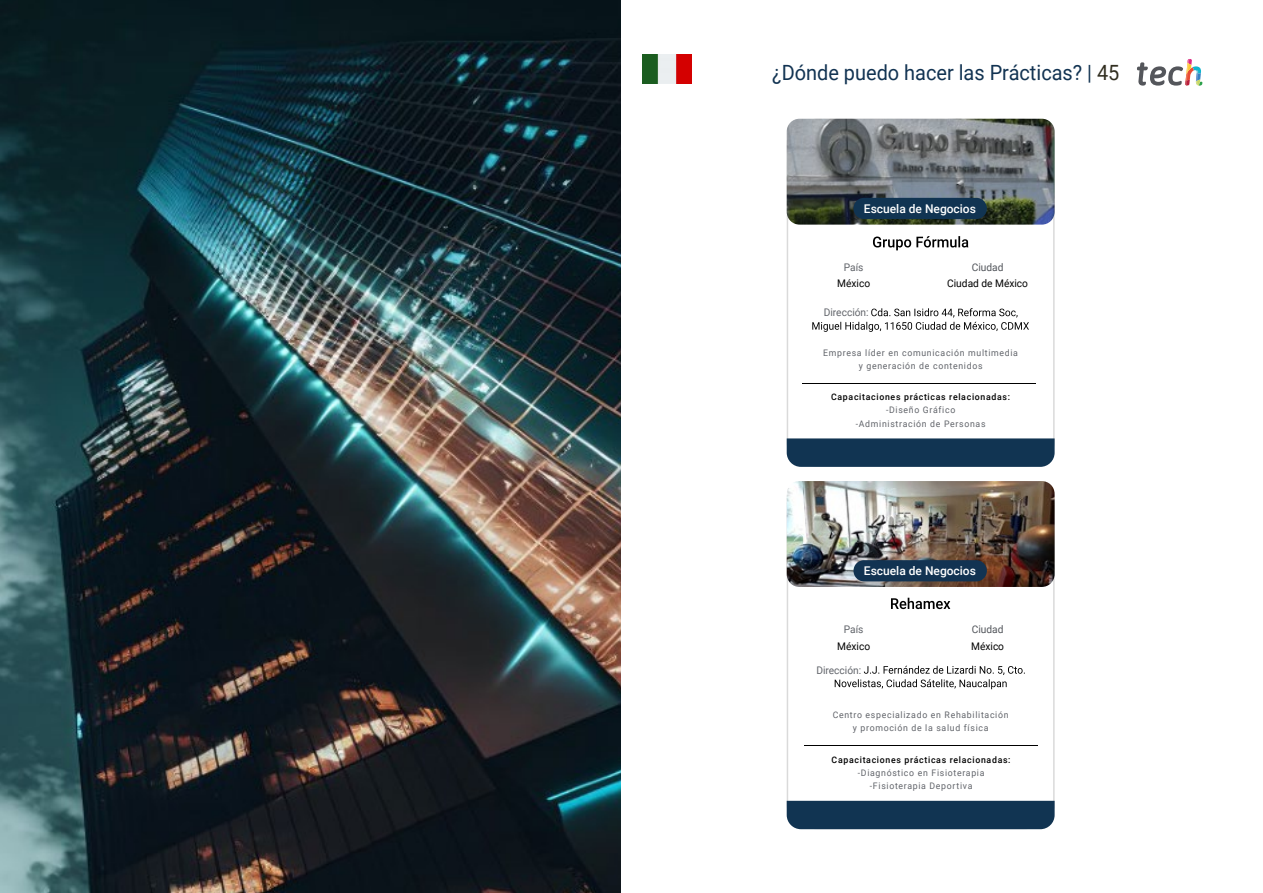
<style>
.page{position:relative;width:1263px;height:893px;background:#fff}
.page>*{position:absolute;margin:0;border:0;box-sizing:border-box;transform-origin:0 0}
.t1{font:21px "Roboto";color:#123352;scale:.95 1}
.t2{font:500 12px "Roboto";color:#fff}
.t3{font:10.5px "Roboto";color:#000}
.t4{font:10.5px "Roboto";color:#61646a}
.t5{font:10.5px "Roboto";color:#52555b}
.t6{font:9px/13.5px "Roboto";letter-spacing:.08em;color:#61646a;text-align:center}
.t7{font:500 9px "Roboto";letter-spacing:.08em;color:#000}
.s1{color:#312e20}
</style>
<div class="page">
<svg style="left:1137px;top:59px;width:65px;height:27px"></svg>
<img style="left:0;top:0;width:621px;height:893px">
<img style="left:642px;top:54px;width:49px;height:30px">
<svg style="left:786px;top:118px;width:269px;height:339px"></svg>
<img style="left:787px;top:119px;width:267px;height:106px">
<div style="left:853px;top:198px;width:134px;height:21px;background:#113452;border-radius:11px"></div>
<svg style="left:787px;top:438px;width:267px;height:29px;background:#183957"></svg>
<hr style="left:802px;top:383px;width:234px;height:1px;background:#000">
<svg style="left:873px;top:236px;width:95px;height:14px"></svg>
<svg style="left:812px;top:308px;width:217px;height:24px"></svg>
<svg style="left:786px;top:490px;width:269px;height:340px"></svg>
<img style="left:787px;top:481px;width:267px;height:106px">
<div style="left:853px;top:560px;width:134px;height:21px;background:#123352;border-radius:11px"></div>
<hr style="left:804px;top:745px;width:233px;height:1px;background:#000">
<svg style="left:891px;top:598px;width:59px;height:11px"></svg>
<svg style="left:835px;top:666px;width:190px;height:23px"></svg>
<div style="left:787px;top:801px;width:267px;height:28px;background:#113452"></div>
<h1 class="t1" style="left:772px;top:57px;width:367px">¿Dónde puedo hacer las Prácticas? | <span class="s1">45</span></h1>
<h2 class="t2" style="left:864px;top:200px;width:114px">Escuela de Negocios</h2>
<p class="t4" style="left:844px;top:260px;width:21px">País</p>
<p class="t3" style="left:837px;top:276px;width:34px">México</p>
<p class="t5" style="left:972px;top:260px;width:33px">Ciudad</p>
<p class="t3" style="left:947px;top:276px;width:82px">Ciudad de México</p>
<p class="t4" style="left:824px;top:305px;width:46px">Dirección:</p>
<p class="t6" style="left:823px;top:345px;width:196px">Empresa líder en comunicación multimedia y generación de contenidos</p>
<p class="t7" style="left:831px;top:390px;width:180px">Capacitaciones prácticas relacionadas:</p>
<p class="t6" style="left:856px;top:403px;width:131px">-Diseño Gráfico -Administración de Personas</p>
<h2 class="t2" style="left:864px;top:563px;width:114px">Escuela de Negocios</h2>
<p class="t4" style="left:844px;top:622px;width:21px">País</p>
<p class="t3" style="left:837px;top:639px;width:34px">México</p>
<p class="t5" style="left:972px;top:622px;width:33px">Ciudad</p>
<p class="t3" style="left:971px;top:639px;width:34px">México</p>
<p class="t4" style="left:816px;top:662px;width:46px">Dirección:</p>
<p class="t6" style="left:833px;top:707px;width:177px">Centro especializado en Rehabilitación y promoción de la salud física</p>
<p class="t7" style="left:832px;top:753px;width:180px">Capacitaciones prácticas relacionadas:</p>
<p class="t6" style="left:858px;top:766px;width:128px">-Diagnóstico en Fisioterapia -Fisioterapia Deportiva</p>
</div>
